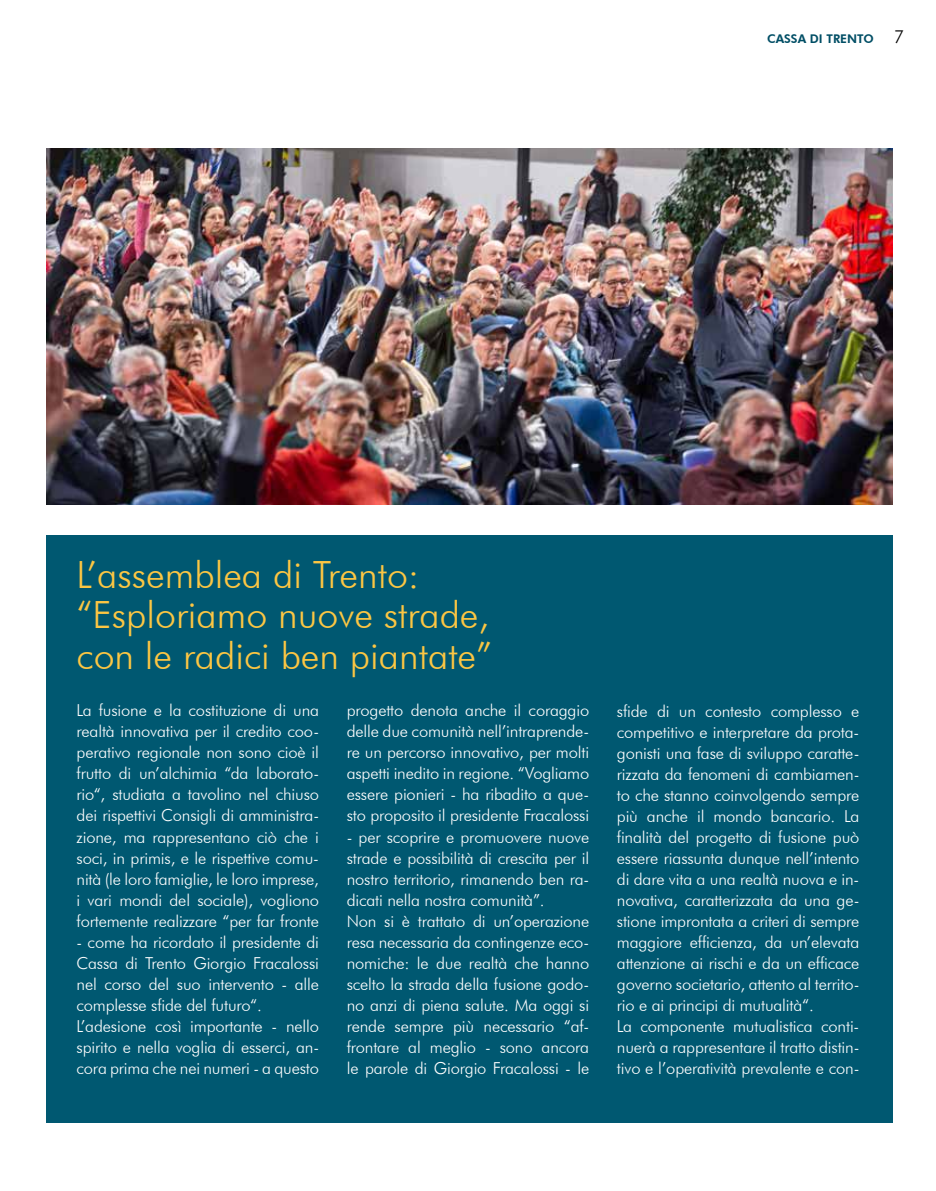
<style>
.page{position:relative;width:936px;height:1191px;background:#fff}
.page>*{position:absolute;margin:0;border:0;box-sizing:border-box;transform-origin:0 0}
.t1{font:300 37.5px/40.5px "Futura BT";color:#fcc643}
.t2{font:300 16.5px/21px "Futura BT";letter-spacing:-.01em;color:#fff}
.t3{font:800 12px "Futura BT";color:#004e65}
.s1{font-weight:300;font-size:18px;color:#000}
</style>
<div class="page">
<div style="left:47px;top:535px;width:845px;height:588px;background:#005871"></div>
<img style="left:47px;top:149px;width:845px;height:355px">
<p class="t3" style="left:767px;top:31px;width:138px">CASSA DI TRENTO <span class="s1">7</span></p>
<h1 class="t1" style="left:77px;top:554px;width:417px">L’assemblea di Trento: “Esploriamo nuove strade, con le radici ben piantate”</h1>
<p class="t2" style="left:347px;top:700px;width:244px;text-align:justify">progetto denota anche il coraggio delle due comunità nell’intraprende&shy;re un percorso innovativo, per molti aspetti inedito in regione. “Vogliamo essere pionieri - ha ribadito a que&shy;sto proposito il presidente Fracalossi</p>
<p class="t2" style="left:347px;top:826px;width:244px">- per scoprire e promuovere nuove strade e possibilità di crescita per il nostro territorio, rimanendo ben ra&shy;dicati nella nostra comunità”.<br>Non si è trattato di un’operazione resa necessaria da contingenze eco&shy;nomiche: le due realtà che hanno scelto la strada della fusione godo&shy;no anzi di piena salute. Ma oggi si rende sempre più necessario “af&shy;frontare al meglio - sono ancora le parole di Giorgio Fracalossi - le</p>
<p class="t2" style="left:77px;top:700px;width:244px;text-align:justify">La fusione e la costituzione di una realtà innovativa per il credito coo&shy;perativo regionale non sono cioè il frutto di un’alchimia “da laborato&shy;rio“, studiata a tavolino nel chiuso dei rispettivi Consigli di amministra&shy;zione, ma rappresentano ciò che i soci, in primis, e le rispettive comu&shy;nità (le loro famiglie, le loro imprese, i vari mondi del sociale), vogliono fortemente realizzare “per far fronte</p>
<p class="t2" style="left:77px;top:931px;width:244px">- come ha ricordato il presidente di Cassa di Trento Giorgio Fracalossi nel corso del suo intervento - alle complesse sfide del futuro“.<br>L’adesione così importante - nello spirito e nella voglia di esserci, an&shy;cora prima che nei numeri - a questo</p>
<p class="t2" style="left:617px;top:700px;width:244px">sfide di un contesto complesso e competitivo e interpretare da prota&shy;gonisti una fase di sviluppo caratte&shy;rizzata da fenomeni di cambiamen&shy;to che stanno coinvolgendo sempre più anche il mondo bancario. La finalità del progetto di fusione può essere riassunta dunque nell’intento di dare vita a una realtà nuova e in&shy;novativa, caratterizzata da una ge&shy;stione improntata a criteri di sempre maggiore efficienza, da un’elevata attenzione ai rischi e da un efficace governo societario, attento al territo&shy;rio e ai principi di mutualità“.<br>La componente mutualistica conti&shy;nuerà a rappresentare il tratto distin&shy;tivo e l’operatività prevalente e con-</p>
</div>
